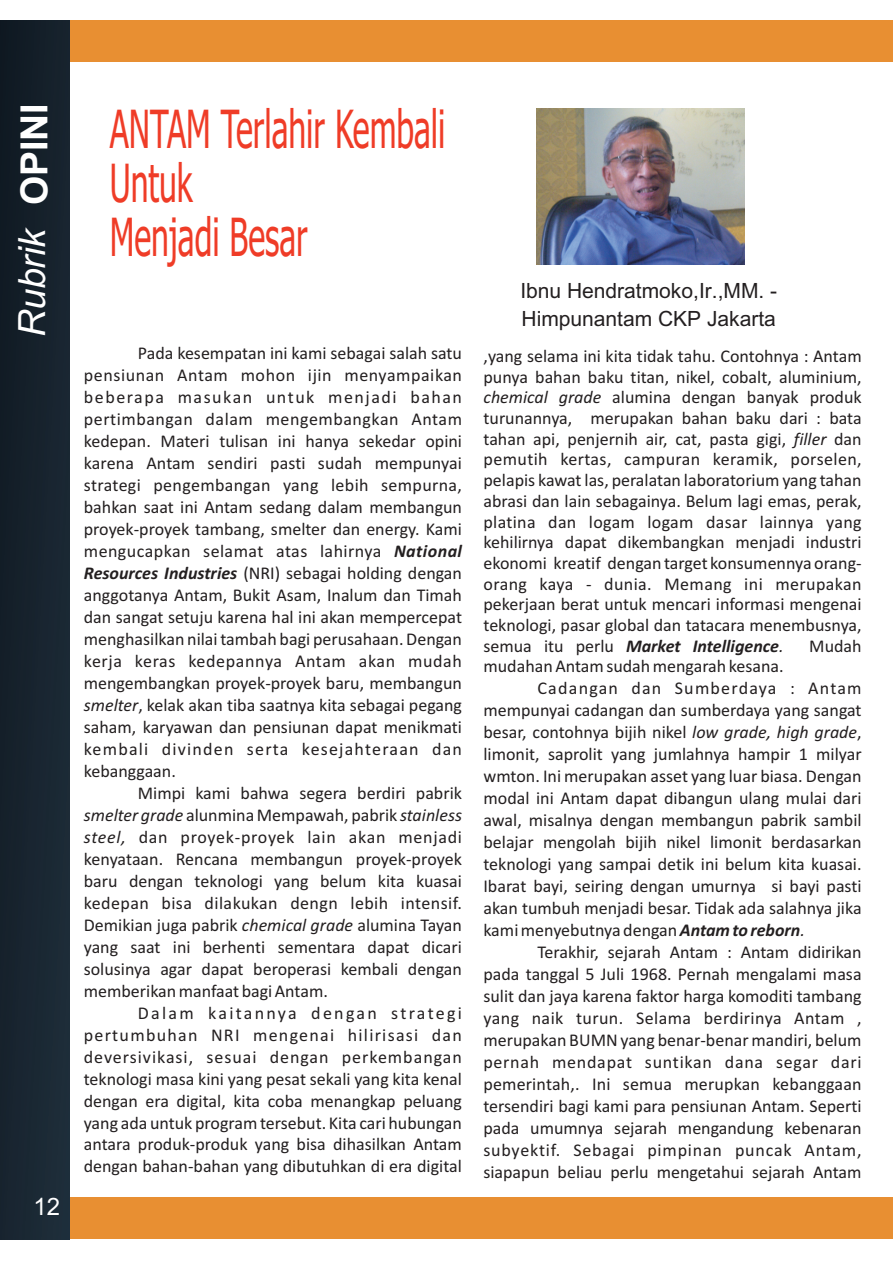
<style>
.page{position:relative;width:893px;height:1263px;background:#fff}
.page>*{position:absolute;margin:0;border:0;box-sizing:border-box;transform-origin:0 0}
.t1{font:52.65px/54px "Tahoma";color:#ef3c27;scale:.61 1}
.t2{font:italic 37.5px "Arial";color:#fff}
.t3{font:24px "Arial";color:#fff}
.t4{font:21px/28.2px "Arial Unicode MS";color:#231f20}
.t5{font:18px/21.9px "Calibri";color:#231f20;text-align:justify}
.t6{font:18px "Calibri";letter-spacing:.045em;color:#231f20}
.t7{font:18px "Calibri";letter-spacing:.025em;color:#231f20}
.t8{font:18px "Calibri";letter-spacing:.04em;color:#231f20}
.t9{font:18px "Calibri";letter-spacing:.07em;color:#231f20}
.s1{font-weight:700;font-style:normal}
.s2{font-weight:700;font-style:italic}
.s3{font-style:italic}
</style>
<div class="page">
<div style="left:42px;top:20px;width:851px;height:41px;background:#e88f32"></div>
<div style="left:42px;top:1198px;width:851px;height:41px;background:#e88f32"></div>
<div style="left:0;top:20px;width:70px;height:1219px;background:#17232d"></div>
<img style="left:537px;top:108px;width:208px;height:156px">
<h2 class="t2" style="left:18px;top:337px;width:236px;rotate:-90deg">Rubrik <span class="s1">OPINI</span></h2>
<h1 class="t1" style="left:110px;top:107px;width:552px">ANTAM Terlahir Kembali</h1>
<p class="t5" style="left:84px;top:344px;width:380px;text-indent:54px">Pada kesempatan ini kami sebagai salah satu pensiunan Antam mohon ijin menyampaikan beberapa masukan untuk menjadi bahan pertimbangan dalam mengembangkan Antam kedepan. Materi tulisan ini hanya sekedar opini karena Antam sendiri pasti sudah mempunyai strategi pengembangan yang lebih sempurna, bahkan saat ini Antam sedang dalam membangun proyek-proyek tambang, smelter dan energy. Kami mengucapkan selamat atas lahirnya <span class="s2">National Resources Industries</span> (NRI) sebagai holding dengan anggotanya Antam, Bukit Asam, Inalum dan Timah dan sangat setuju karena hal ini akan mempercepat menghasilkan nilai tambah bagi perusahaan. Dengan kerja keras kedepannya Antam akan mudah mengembangkan proyek-proyek baru, membangun <span class="s3">smelter</span>, kelak akan tiba saatnya kita sebagai pegang saham, karyawan dan pensiunan dapat menikmati kembali divinden serta kesejahteraan dan kebanggaan.</p>
<p class="t5" style="left:84px;top:783px;width:380px;text-indent:54px">Mimpi kami bahwa segera berdiri pabrik <span class="s3">smelter grade</span> alunmina Mempawah, pabrik <span class="s3">stainless steel,</span> dan proyek-proyek lain akan menjadi kenyataan. Rencana membangun proyek-proyek baru dengan teknologi yang belum kita kuasai kedepan bisa dilakukan dengn lebih intensif.<br>Demikian juga pabrik <span class="s3">chemical grade</span> alumina Tayan yang saat ini berhenti sementara dapat dicari solusinya agar dapat beroperasi kembali dengan memberikan manfaat bagi Antam.</p>
<p class="t5" style="left:84px;top:1003px;width:380px;text-indent:54px">Dalam kaitannya dengan strategi pertumbuhan NRI mengenai hilirisasi dan deversivikasi, sesuai dengan perkembangan teknologi masa kini yang pesat sekali yang kita kenal dengan era digital, kita coba menangkap peluang yang ada untuk program tersebut. Kita cari hubungan antara produk-produk yang bisa dihasilkan Antam dengan bahan-bahan yang dibutuhkan di era digital</p>
<h1 class="t1" style="left:110px;top:161px;width:326px">Untuk<br>Menjadi Besar</h1>
<h3 class="t3" style="left:33px;top:1198px;width:28px">12</h3>
<p class="t4" style="left:520px;top:278px;width:258px">Ibnu Hendratmoko,Ir.,MM. -<br>Himpunantam CKP Jakarta</p>
<p class="t5" style="left:483px;top:347px;width:380px;line-height:20.7px">,yang selama ini kita tidak tahu. Contohnya : Antam punya bahan baku titan, nikel, cobalt, aluminium, <span class="s3">chemical grade</span> alumina dengan banyak produk turunannya, merupakan bahan baku dari : bata tahan api, penjernih air, cat, pasta gigi, <span class="s3">filler</span> dan pemutih kertas, campuran keramik, porselen, pelapis kawat las, peralatan laboratorium yang tahan abrasi dan lain sebagainya. Belum lagi emas, perak, platina dan logam logam dasar lainnya yang kehilirnya dapat dikembangkan menjadi industri ekonomi kreatif dengan target konsumennya orang&shy;orang kaya - dunia. Memang ini merupakan pekerjaan berat untuk mencari informasi mengenai teknologi, pasar global dan tatacara menembusnya, semua itu perlu <span class="s2">Market Intelligence</span><span class="s3">.</span></p>
<p class="t5" style="left:809px;top:636px;width:54px">Mudah</p>
<p class="t5" style="left:483px;top:657px;width:302px">mudahan Antam sudah mengarah kesana.</p>
<p class="t9" style="left:537px;top:681px;width:326px">Cadangan dan Sumberdaya : Antam</p>
<p class="t5" style="left:483px;top:701px;width:380px">mempunyai cadangan dan sumberdaya yang sangat</p>
<p class="t5" style="left:483px;top:723px;width:380px">besar, contohnya bijih nikel <span class="s3">low grade, high grade</span>,</p>
<p class="t5" style="left:483px;top:745px;width:380px">limonit, saprolit yang jumlahnya hampir 1 milyar</p>
<p class="t5" style="left:483px;top:767px;width:380px">wmton. Ini merupakan asset yang luar biasa. Dengan</p>
<p class="t5" style="left:483px;top:789px;width:380px">modal ini Antam dapat dibangun ulang mulai dari</p>
<p class="t5" style="left:483px;top:811px;width:380px">awal, misalnya dengan membangun pabrik sambil</p>
<p class="t5" style="left:483px;top:833px;width:380px">belajar mengolah bijih nikel limonit berdasarkan</p>
<p class="t5" style="left:483px;top:855px;width:380px">teknologi yang sampai detik ini belum kita kuasai.</p>
<p class="t5" style="left:483px;top:877px;width:380px">Ibarat bayi, seiring dengan umurnya si bayi pasti</p>
<p class="t5" style="left:483px;top:899px;width:380px">akan tumbuh menjadi besar. Tidak ada salahnya jika</p>
<p class="t5" style="left:483px;top:921px;width:323px">kami menyebutnya dengan <span class="s2">Antam to reborn</span><span class="s3">.</span></p>
<p class="t5" style="left:537px;top:943px;width:326px">Terakhir, sejarah Antam : Antam didirikan</p>
<p class="t5" style="left:483px;top:965px;width:380px">pada tanggal 5 Juli 1968. Pernah mengalami masa</p>
<p class="t5" style="left:483px;top:986px;width:380px">sulit dan jaya karena faktor harga komoditi tambang</p>
<p class="t7" style="left:483px;top:1010px;width:380px">yang naik turun. Selama berdirinya Antam ,</p>
<p class="t5" style="left:483px;top:1030px;width:380px">merupakan BUMN yang benar-benar mandiri, belum</p>
<p class="t8" style="left:483px;top:1054px;width:380px">pernah mendapat suntikan dana segar dari</p>
<p class="t5" style="left:483px;top:1074px;width:380px">pemerintah,. Ini semua merupkan kebanggaan</p>
<p class="t5" style="left:483px;top:1096px;width:380px">tersendiri bagi kami para pensiunan Antam. Seperti</p>
<p class="t5" style="left:483px;top:1118px;width:380px">pada umumnya sejarah mengandung kebenaran</p>
<p class="t6" style="left:483px;top:1142px;width:380px">subyektif. Sebagai pimpinan puncak Antam,</p>
<p class="t5" style="left:483px;top:1162px;width:380px">siapapun beliau perlu mengetahui sejarah Antam</p>
</div>
